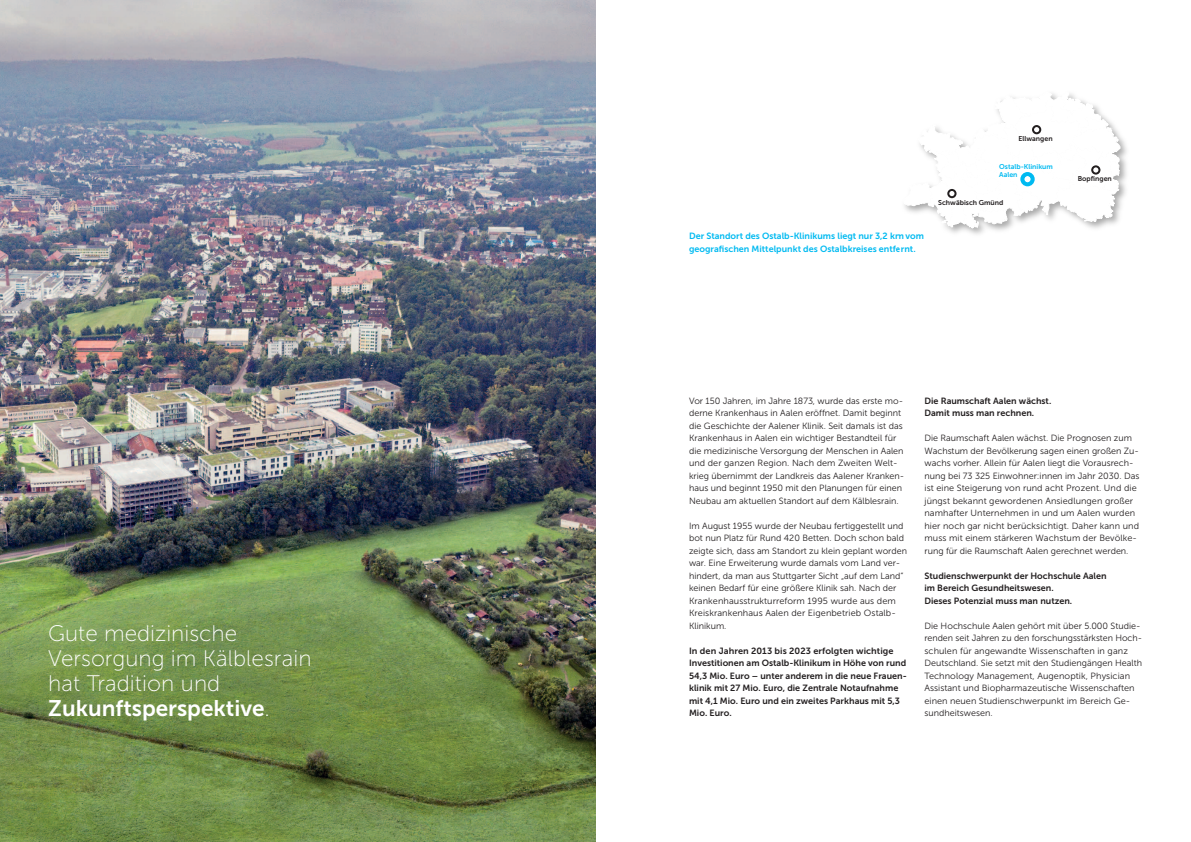
<style>
.page{position:relative;width:1191px;height:842px;background:#fff}
.page>*{position:absolute;margin:0;border:0;box-sizing:border-box;transform-origin:0 0}
.t1{font:22.5px "Museo Sans 100";color:#fff}
.t2{font:22.5px "Museo Sans 700";color:#fff}
.t3{font:9px/12.5px "Museo Sans 300";color:#231f20}
.t4{font:9px/12.5px "Museo Sans 700";color:#231f20}
.t5{font:9px "Museo Sans 700";color:#00baf1}
.t6{font:7px "Museo Sans 700";color:#231f20}
.t7{font:7px/7.4px "Museo Sans 700";color:#00baf1}
.s1{font-family:"Museo Sans 100"}
</style>
<div class="page">
<img style="left:0;top:0;width:595px;height:842px">
<img style="left:946px;top:136px;width:181px;height:99px">
<svg style="left:904px;top:93px;width:216px;height:135px"></svg>
<p class="t1" style="left:48px;top:625px;width:191px">Gute medizinische</p>
<p class="t1" style="left:48px;top:650px;width:265px">Versorgung im Kälblesrain</p>
<p class="t1" style="left:48px;top:675px;width:174px">hat Tradition und</p>
<p class="t2" style="left:48px;top:700px;width:223px">Zukunftsperspektive<span class="s1">.</span></p>
<p class="t5" style="left:689px;top:233px;width:236px">Der Standort des Ostalb-Klinikums liegt nur 3,2 km vom</p>
<p class="t5" style="left:689px;top:245px;width:228px">geografischen Mittelpunkt des Ostalbkreises entfernt.</p>
<p class="t6" style="left:1018px;top:136px;width:36px">Ellwangen</p>
<p class="t7" style="left:999px;top:164px;width:55px">Ostalb-Klinikum<br>Aalen</p>
<p class="t6" style="left:938px;top:200px;width:67px">Schwäbisch Gmünd</p>
<p class="t6" style="left:1077px;top:176px;width:36px">Bopfingen</p>
<p class="t3" style="left:689px;top:395px;width:217px">Vor 150 Jahren, im Jahre 1873, wurde das erste mo&shy;derne Krankenhaus in Aalen eröffnet. Damit beginnt die Geschichte der Aalener Klinik. Seit damals ist das Krankenhaus in Aalen ein wichtiger Bestandteil für die medizinische Versorgung der Menschen in Aalen und der ganzen Region. Nach dem Zweiten Welt&shy;krieg übernimmt der Landkreis das Aalener Kranken&shy;haus und beginnt 1950 mit den Planungen für einen Neubau am aktuellen Standort auf dem Kälblesrain.</p>
<p class="t3" style="left:689px;top:520px;width:219px">Im August 1955 wurde der Neubau fertiggestellt und bot nun Platz für Rund 420 Betten. Doch schon bald zeigte sich, dass am Standort zu klein geplant worden war. Eine Erweiterung wurde damals vom Land ver&shy;hindert, da man aus Stuttgarter Sicht „auf dem Land“ keinen Bedarf für eine größere Klinik sah. Nach der Krankenhausstrukturreform 1995 wurde aus dem Kreiskrankenhaus Aalen der Eigenbetrieb Ostalb-Klinikum.</p>
<p class="t4" style="left:689px;top:645px;width:219px">In den Jahren 2013 bis 2023 erfolgten wichtige Investitionen am Ostalb-Klinikum in Höhe von rund 54,3 Mio. Euro – unter anderem in die neue Frauen&shy;klinik mit 27 Mio. Euro, die Zentrale Notaufnahme mit 4,1 Mio. Euro und ein zweites Parkhaus mit 5,3<br>Mio. Euro.</p>
<p class="t4" style="left:924px;top:395px;width:128px">Die Raumschaft Aalen wächst.</p>
<p class="t4" style="left:924px;top:408px;width:111px">Damit muss man rechnen.</p>
<p class="t3" style="left:924px;top:433px;width:216px">Die Raumschaft Aalen wächst. Die Prognosen zum Wachstum der Bevölkerung sagen einen großen Zu&shy;wachs vorher. Allein für Aalen liegt die Vorausrech&shy;nung bei 73 325 Einwohner:innen im Jahr 2030. Das ist eine Steigerung von rund acht Prozent. Und die jüngst bekannt gewordenen Ansiedlungen großer namhafter Unternehmen in und um Aalen wurden hier noch gar nicht berücksichtigt. Daher kann und muss mit einem stärkeren Wachstum der Bevölke&shy;rung für die Raumschaft Aalen gerechnet werden.</p>
<p class="t4" style="left:924px;top:570px;width:184px">Studienschwerpunkt der Hochschule Aalen</p>
<p class="t4" style="left:924px;top:583px;width:131px">im Bereich Gesundheitswesen.</p>
<p class="t4" style="left:924px;top:595px;width:149px">Dieses Potenzial muss man nutzen.</p>
<p class="t3" style="left:924px;top:620px;width:219px">Die Hochschule Aalen gehört mit über 5.000 Studie&shy;renden seit Jahren zu den forschungsstärksten Hoch&shy;schulen für angewandte Wissenschaften in ganz Deutschland. Sie setzt mit den Studiengängen Health Technology Management, Augenoptik, Physician Assistant und Biopharmazeutische Wissenschaften einen neuen Studienschwerpunkt im Bereich Ge&shy;sundheitswesen.</p>
</div>
